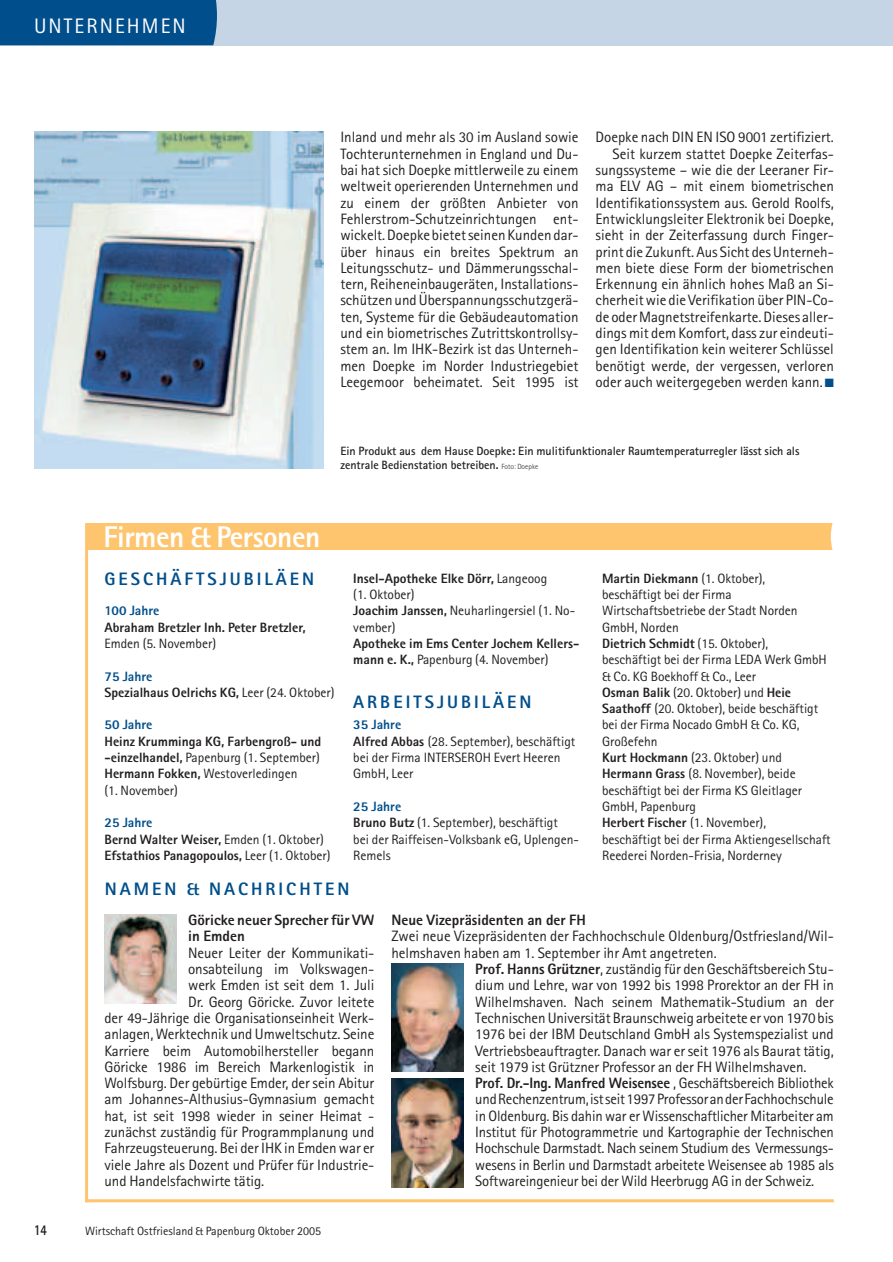
<style>
.page{position:relative;width:893px;height:1262px;background:#fff}
.page>*{position:absolute;margin:0;border:0;box-sizing:border-box;transform-origin:0 0}
.t1{font:800 30px "Rotis Sans Serif";letter-spacing:-.015em;color:#fff}
.t2{font:21px "Rotis Sans Serif";letter-spacing:.1em;color:#fff}
.t3{font:800 18px "Rotis Sans Serif";letter-spacing:.165em;color:#004f8c}
.t4{font:15px/16.4px "Rotis Sans Serif";letter-spacing:-.005em;color:#231f20;text-align:justify}
.t5{font:800 15px/16.4px "Rotis Sans Serif";color:#231f20}
.t6{font:800 15px "Rotis Sans Serif";color:#231f20;scale:.77 1}
.t7{font:13.5px/16.4px "Rotis Sans Serif";color:#231f20}
.t8{font:800 13.5px/16.4px "Rotis Sans Serif";color:#231f20}
.t9{font:800 13.5px "Rotis Sans Serif";color:#004f8c}
.t10{font:700 12px/13.5px "Rotis Sans Serif";color:#231f20}
.t11{font:12px "Rotis Sans Serif";color:#231f20}
.s1{color:#004f8c}
.s2{font-weight:300;font-size:7.5px}
.s3{font-weight:400}
.s4{font-weight:800}
.s5{font-weight:800;color:#004f8c}
</style>
<div class="page">
<div style="left:0;top:0;width:892px;height:45px;background:#c5d5e5"></div>
<div style="left:0;top:0;width:217px;height:45px;background:#004f8c"></div>
<hr style="left:85px;top:523px;width:3px;height:679px;background:#fec46e">
<hr style="left:85px;top:1199px;width:748px;height:3px;background:#fec46e">
<div style="left:87px;top:523px;width:746px;height:27px;background:#fec46e"></div>
<svg style="left:830px;top:523px;width:4px;height:27px"></svg>
<img style="left:104px;top:914px;width:72px;height:89px">
<img style="left:391px;top:963px;width:72px;height:108px">
<img style="left:391px;top:1078px;width:72px;height:109px">
<img style="left:34px;top:132px;width:289px;height:336px">
<h2 class="t2" style="left:34px;top:18px;width:153px">UNTERNEHMEN</h2>
<p class="t4" style="left:340px;top:131px;width:240px">Inland und mehr als 30 im Ausland sowie Tochterunternehmen in England und Du&shy;bai hat sich Doepke mittlerweile zu einem weltweit operierenden Unternehmen und zu einem der größten Anbieter von Fehlerstrom-Schutzeinrichtungen ent&shy;wickelt. Doepke bietet seinen Kunden dar&shy;über hinaus ein breites Spektrum an Leitungsschutz- und Dämmerungsschal&shy;tern, Reiheneinbaugeräten, Installations&shy;schützen und Überspannungsschutzgerä&shy;ten, Systeme für die Gebäudeautomation und ein biometrisches Zutrittskontrollsy&shy;stem an. Im IHK-Bezirk ist das Unterneh&shy;men Doepke im Norder Industriegebiet Leegemoor beheimatet. Seit 1995 ist</p>
<p class="t4" style="left:595px;top:131px;width:240px;text-align:right">Doepke nach DIN EN ISO 9001 zertifiziert.<br>Seit kurzem stattet Doepke Zeiterfas&shy;sungssysteme – wie die der Leeraner Fir&shy;ma ELV AG – mit einem biometrischen Identifikationssystem aus. Gerold Roolfs, Entwicklungsleiter Elektronik bei Doepke, sieht in der Zeiterfassung durch Finger&shy;print die Zukunft. Aus Sicht des Unterneh&shy;men biete diese Form der biometrischen Erkennung ein ähnlich hohes Maß an Si&shy;cherheit wie die Verifikation über PIN-Co&shy;de oder Magnetstreifenkarte. Dieses aller&shy;dings mit dem Komfort, dass zur eindeuti&shy;gen Identifikation kein weiterer Schlüssel benötigt werde, der vergessen, verloren oder auch weitergegeben werden kann. <span class="s1">■</span></p>
<p class="t10" style="left:340px;top:445px;width:460px">Ein Produkt aus dem Hause Doepke: Ein mulitifunktionaler Raumtemperaturregler lässt sich als zentrale Bedienstation betreiben. <span class="s2">Foto: Doepke</span></p>
<h1 class="t1" style="left:104px;top:526px;width:218px">Firmen &amp; Personen</h1>
<p class="t3" style="left:104px;top:572px;width:211px">GESCHÄFTSJUBILÄEN</p>
<p class="t9" style="left:104px;top:606px;width:56px">100 Jahre</p>
<p class="t8" style="left:104px;top:620px;width:203px">Abraham Bretzler Inh. Peter Bretzler,</p>
<p class="t7" style="left:104px;top:636px;width:113px">Emden (5. November)</p>
<p class="t8" style="left:104px;top:669px;width:231px"><span class="s1">75 Jahre<br></span>Spezialhaus Oelrichs KG, <span class="s3">Leer (24. Oktober)</span></p>
<p class="t9" style="left:104px;top:720px;width:49px">50 Jahre</p>
<p class="t8" style="left:104px;top:734px;width:218px">Heinz Krumminga KG, Farbengroß- und -einzelhandel, <span class="s3">Papenburg (1. September)<br></span>Hermann Fokken, <span class="s3">Westoverledingen<br>(1. November)</span></p>
<p class="t8" style="left:104px;top:816px;width:227px"><span class="s1">25 Jahre<br></span>Bernd Walter Weiser, <span class="s3">Emden (1. Oktober)<br></span>Efstathios Panagopoulos, <span class="s3">Leer (1. Oktober)</span></p>
<p class="t7" style="left:353px;top:571px;width:223px"><span class="s4">Insel-Apotheke Elke Dörr,</span> Langeoog<br>(1. Oktober)<br><span class="s4">Joachim Janssen,</span> Neuharlingersiel (1. No&shy;vember)</p>
<p class="t8" style="left:353px;top:636px;width:227px">Apotheke im Ems Center Jochem Kellers&shy;mann e. K., <span class="s3">Papenburg (4. November)</span></p>
<p class="t3" style="left:353px;top:695px;width:180px">ARBEITSJUBILÄEN</p>
<p class="t7" style="left:353px;top:718px;width:223px"><span class="s5">35 Jahre<br></span><span class="s4">Alfred Abbas</span> (28. September), beschäftigt bei der Firma INTERSEROH Evert Heeren<br>GmbH, Leer</p>
<p class="t7" style="left:353px;top:799px;width:227px"><span class="s5">25 Jahre<br></span><span class="s4">Bruno Butz</span> (1. September), beschäftigt<br>bei der Raiffeisen-Volksbank eG, Uplengen-<br>Remels</p>
<p class="t3" style="left:105px;top:882px;width:246px">NAMEN &amp; NACHRICHTEN</p>
<p class="t7" style="left:602px;top:571px;width:230px"><span class="s4">Martin Diekmann</span> (1. Oktober),<br>beschäftigt bei der Firma<br>Wirtschaftsbetriebe der Stadt Norden<br>GmbH, Norden<br><span class="s4">Dietrich Schmidt</span> (15. Oktober), beschäftigt bei der Firma LEDA Werk GmbH &amp; Co. KG Boekhoff &amp; Co., Leer<br><span class="s4">Osman Balik</span> (20. Oktober) und <span class="s4">Heie<br>Saathoff</span> (20. Oktober), beide beschäftigt bei der Firma Nocado GmbH &amp; Co. KG,<br>Großefehn<br><span class="s4">Kurt Hockmann</span> (23. Oktober) und<br><span class="s4">Hermann Grass</span> (8. November), beide beschäftigt bei der Firma KS Gleitlager<br>GmbH, Papenburg<br><span class="s4">Herbert Fischer</span> (1. November),<br>beschäftigt bei der Firma Aktiengesellschaft<br>Reederei Norden-Frisia, Norderney</p>
<p class="t5" style="left:188px;top:913px;width:188px">Göricke neuer Sprecher für VW in Emden</p>
<p class="t4" style="left:188px;top:946px;width:188px">Neuer Leiter der Kommunikati-</p>
<p class="t4" style="left:188px;top:962px;width:188px">onsabteilung im Volkswagen-</p>
<p class="t4" style="left:188px;top:978px;width:188px">werk Emden ist seit dem 1. Juli</p>
<p class="t4" style="left:188px;top:994px;width:188px">Dr. Georg Göricke. Zuvor leitete</p>
<p class="t4" style="left:104px;top:1011px;width:271px">der 49-Jährige die Organisationseinheit Werk-</p>
<p class="t4" style="left:104px;top:1027px;width:271px">anlagen, Werktechnik und Umweltschutz. Seine</p>
<p class="t4" style="left:104px;top:1043px;width:271px">Karriere beim Automobilhersteller begann</p>
<p class="t4" style="left:104px;top:1060px;width:271px">Göricke 1986 im Bereich Markenlogistik in</p>
<p class="t4" style="left:104px;top:1076px;width:271px">Wolfsburg. Der gebürtige Emder, der sein Abitur</p>
<p class="t4" style="left:104px;top:1092px;width:271px">am Johannes-Althusius-Gymnasium gemacht</p>
<p class="t4" style="left:104px;top:1109px;width:271px">hat, ist seit 1998 wieder in seiner Heimat -</p>
<p class="t4" style="left:104px;top:1125px;width:271px">zunächst zuständig für Programmplanung und</p>
<p class="t4" style="left:104px;top:1141px;width:271px">Fahrzeugsteuerung. Bei der IHK in Emden war er</p>
<p class="t4" style="left:104px;top:1157px;width:271px">viele Jahre als Dozent und Prüfer für Industrie-</p>
<p class="t4" style="left:104px;top:1174px;width:161px">und Handelsfachwirte tätig.</p>
<p class="t6" style="left:34px;top:1224px;width:18px">14</p>
<p class="t11" style="left:85px;top:1226px;width:237px">Wirtschaft Ostfriesland &amp; Papenburg Oktober 2005</p>
<p class="t5" style="left:391px;top:913px;width:196px">Neue Vizepräsidenten an der FH</p>
<p class="t4" style="left:391px;top:929px;width:444px">Zwei neue Vizepräsidenten der Fachhochschule Oldenburg/Ostfriesland/Wil-</p>
<p class="t4" style="left:391px;top:946px;width:327px">helmshaven haben am 1. September ihr Amt angetreten.</p>
<p class="t4" style="left:475px;top:962px;width:360px"><span class="s4">Prof. Hanns Grützner</span>, zuständig für den Geschäftsbereich Stu-</p>
<p class="t4" style="left:475px;top:978px;width:360px">dium und Lehre, war von 1992 bis 1998 Prorektor an der FH in</p>
<p class="t4" style="left:475px;top:994px;width:360px">Wilhelmshaven. Nach seinem Mathematik-Studium an der</p>
<p class="t4" style="left:475px;top:1011px;width:360px">Technischen Universität Braunschweig arbeitete er von 1970 bis</p>
<p class="t4" style="left:475px;top:1027px;width:360px">1976 bei der IBM Deutschland GmbH als Systemspezialist und</p>
<p class="t4" style="left:475px;top:1043px;width:360px">Vertriebsbeauftragter. Danach war er seit 1976 als Baurat tätig,</p>
<p class="t4" style="left:475px;top:1060px;width:333px">seit 1979 ist Grützner Professor an der FH Wilhelmshaven.</p>
<p class="t5" style="left:475px;top:1076px;width:360px">Prof. Dr.-Ing. Manfred Weisensee <span class="s3">, Geschäftsbereich Bibliothek</span></p>
<p class="t4" style="left:475px;top:1092px;width:360px">und Rechenzentrum, ist seit 1997 Professor an der Fachhochschule</p>
<p class="t4" style="left:475px;top:1109px;width:360px">in Oldenburg. Bis dahin war er Wissenschaftlicher Mitarbeiter am</p>
<p class="t4" style="left:475px;top:1125px;width:360px">Institut für Photogrammetrie und Kartographie der Technischen</p>
<p class="t4" style="left:475px;top:1141px;width:360px">Hochschule Darmstadt. Nach seinem Studium des Vermessungs-</p>
<p class="t4" style="left:475px;top:1157px;width:360px">wesens in Berlin und Darmstadt arbeitete Weisensee ab 1985 als</p>
<p class="t4" style="left:475px;top:1174px;width:340px">Softwareingenieur bei der Wild Heerbrugg AG in der Schweiz.</p>
</div>
